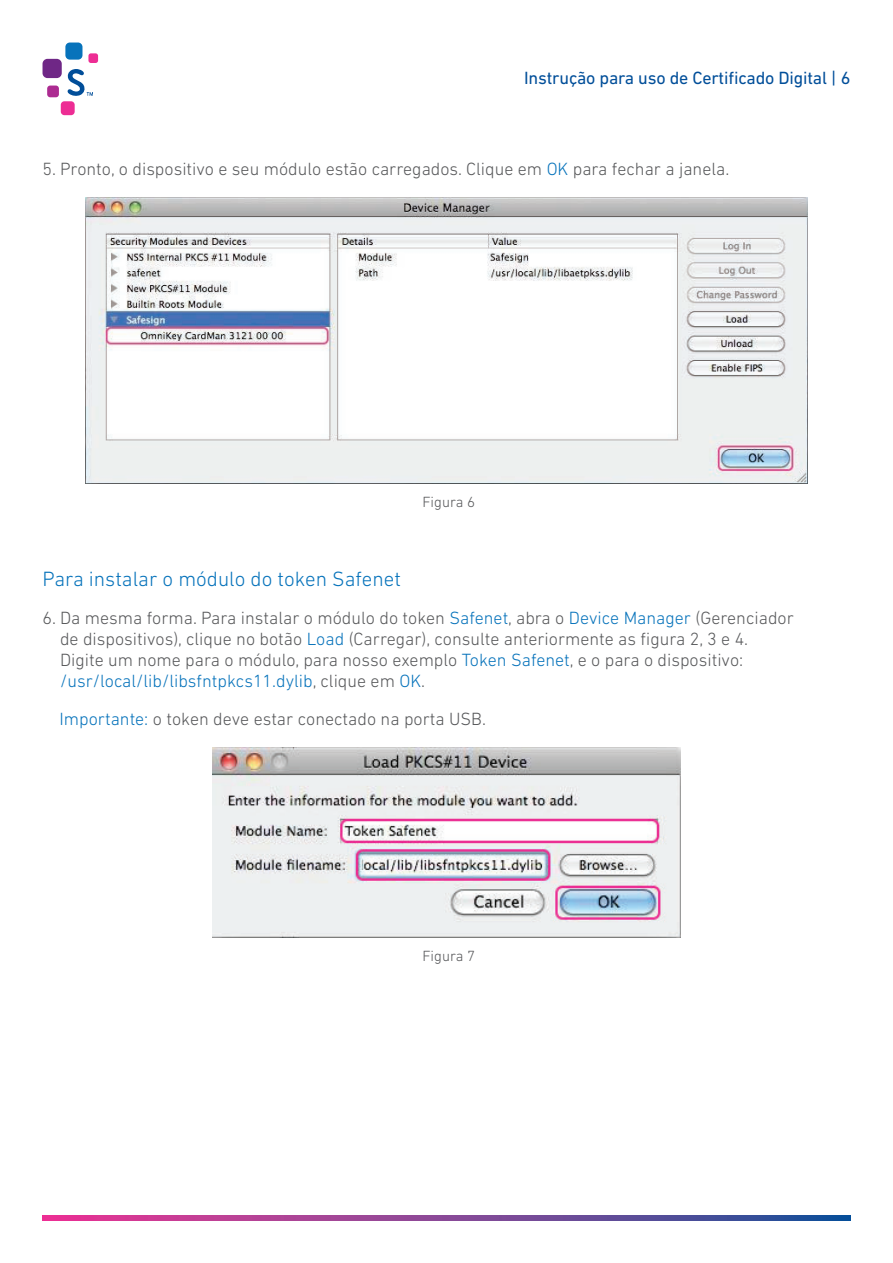
<style>
.page{position:relative;width:893px;height:1263px;background:#fff}
.page>*{position:absolute;margin:0;border:0;box-sizing:border-box;transform-origin:0 0}
.t1{font:300 21px "DIN Next LT Pro";color:#0773bb}
.t2{font:300 18px/21px "DIN Next LT Pro";color:#57585a}
.t3{font:18px "DIN Next LT Pro";letter-spacing:-.01em;color:#014e99}
.t4{font:300 15px "DIN Next LT Pro";color:#57585a}
.s1{color:#0773bb}
</style>
<div class="page">
<div style="left:65px;top:43px;width:17px;height:17px;background:#0773bb;border-radius:4px"></div>
<div style="left:43px;top:59px;width:19px;height:19px;background:#6f2786;border-radius:5px"></div>
<div style="left:47px;top:86px;width:12px;height:11px;background:#ac2b91;border-radius:3px"></div>
<div style="left:61px;top:101px;width:14px;height:14px;background:#ed2d94;border-radius:4px"></div>
<div style="left:88px;top:53px;width:10px;height:10px;background:#ed2d94;border-radius:2px"></div>
<svg style="left:67px;top:69px;width:26px;height:27px"></svg>
<svg style="left:43px;top:1215px;width:807px;height:5px;background:#854697"></svg>
<img style="left:85px;top:198px;width:723px;height:285px">
<img style="left:213px;top:748px;width:467px;height:189px">
<p class="t3" style="left:524px;top:68px;width:328px">Instrução para uso de Certificado Digital | 6</p>
<p class="t2" style="left:43px;top:158px;width:688px">5. Pronto, o dispositivo e seu módulo estão carregados. Clique em <span class="s1">OK</span> para fechar a janela.</p>
<p class="t4" style="left:422px;top:493px;width:54px">Figura 6</p>
<p class="t1" style="left:43px;top:567px;width:360px">Para instalar o módulo do token Safenet</p>
<p class="t2" style="left:60px;top:607px;width:735px;text-indent:-18px">6. Da mesma forma. Para instalar o módulo do token <span class="s1">Safenet</span>, abra o <span class="s1">Device Manager</span> (Gerenciador de dispositivos), clique no botão <span class="s1">Load</span> (Carregar), consulte anteriormente as figura 2, 3 e 4.<br>Digite um nome para o módulo, para nosso exemplo <span class="s1">Token Safenet</span>, e o para o dispositivo: <span class="s1">/usr/local/lib/libsfntpkcs11.dylib</span>, clique em <span class="s1">OK</span>.</p>
<p class="t2" style="left:60px;top:708px;width:428px"><span class="s1">Importante:</span> o token deve estar conectado na porta USB.</p>
<p class="t4" style="left:422px;top:947px;width:54px">Figura 7</p>
</div>
